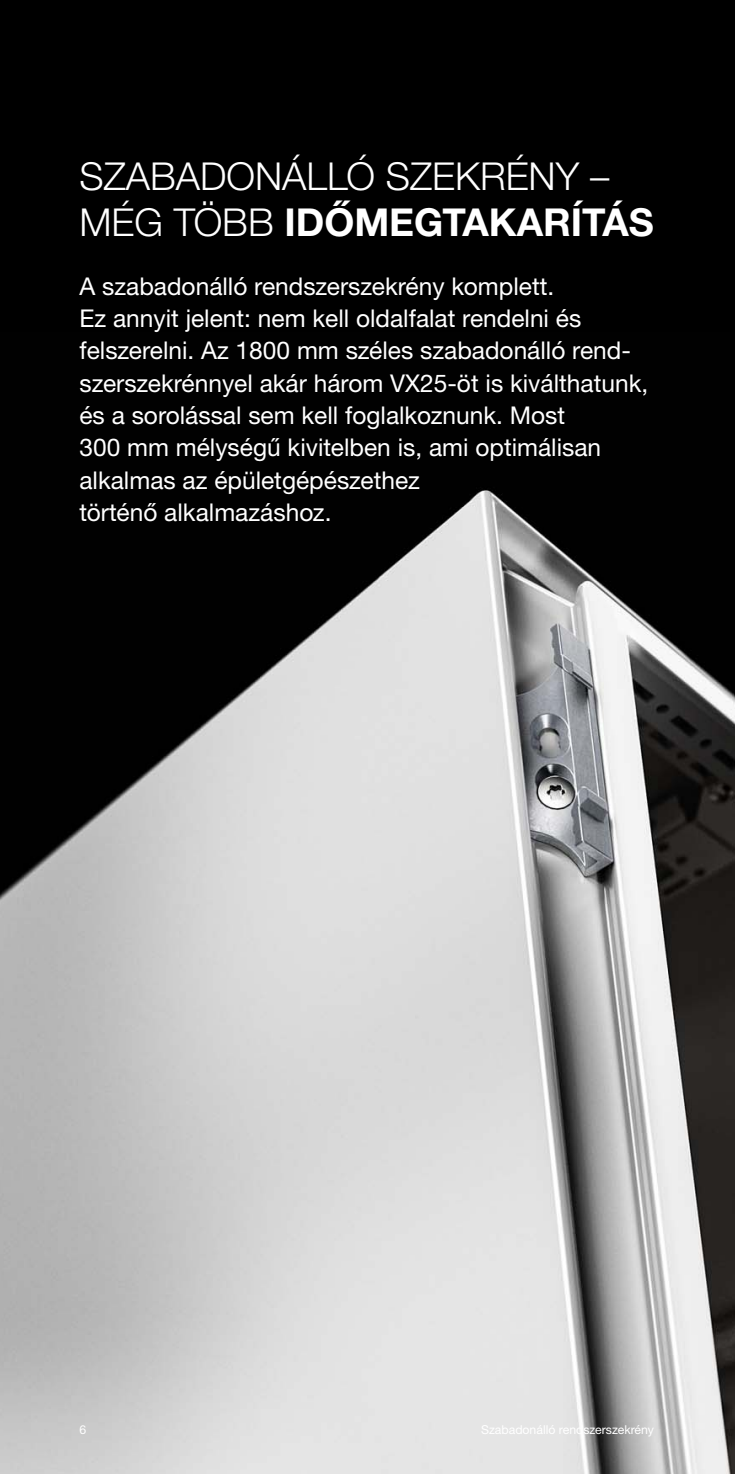
<style>
.page{position:relative;width:735px;height:1474px;background:#fff}
.page>*{position:absolute;margin:0;border:0;box-sizing:border-box;transform-origin:0 0}
.t1{font:300 38.5px/45.5px "Neue Helvetica For Rittal";color:#fff}
.t2{font:24.5px/32.4px "Neue Helvetica For Rittal";color:#fff}
.t3{font:12.25px "Neue Helvetica For Rittal";color:#fff}
.s1{font-weight:700}
</style>
<div class="page">
<div style="left:0;top:0;width:734px;height:332px;background:#000"></div>
<img style="left:0;top:332px;width:734px;height:1141px">
<h1 class="t1" style="left:79px;top:159px;width:575px">SZABADONÁLLÓ SZEKRÉNY –<br>MÉG TÖBB <span class="s1">IDŐMEGTAKARÍTÁS</span></h1>
<p class="t2" style="left:79px;top:272px;width:570px">A szabadonálló rendszerszekrény komplett.<br>Ez annyit jelent: nem kell oldalfalat rendelni és felszerelni. Az 1800 mm széles szabadonálló rend&shy;szerszekrénnyel akár három VX25-öt is kiválthatunk, és a sorolással sem kell foglalkoznunk. Most<br>300 mm mélységű kivitelben is, ami optimálisan alkalmas az épületgépészethez<br>történő alkalmazáshoz.</p>
<p class="t3" style="left:79px;top:1424px;width:8px">6</p>
<p class="t3" style="left:481px;top:1424px;width:174px">Szabadonálló rendszerszekrény</p>
</div>
